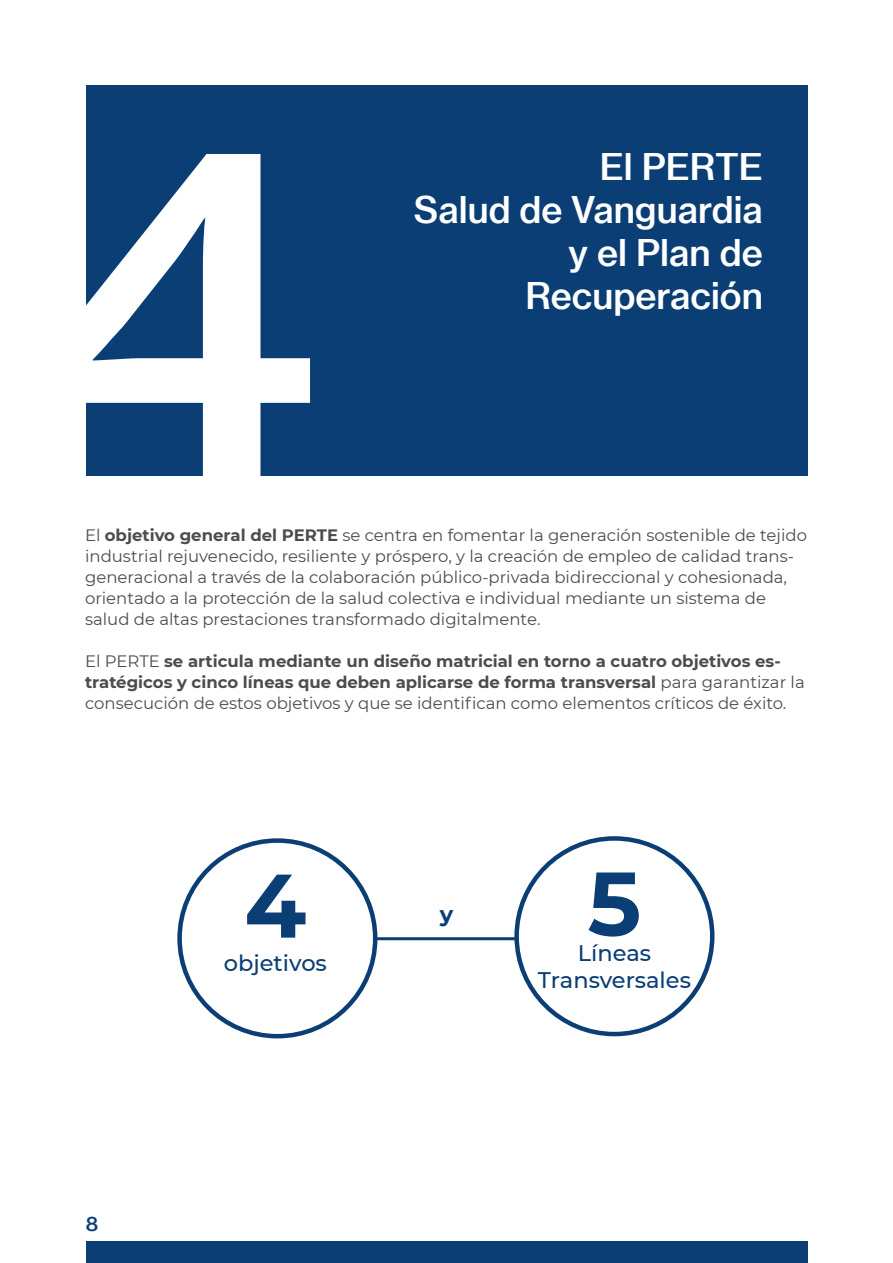
<style>
.page{position:relative;width:893px;height:1263px;background:#fff}
.page>*{position:absolute;margin:0;border:0;box-sizing:border-box;transform-origin:0 0}
.numeros_titular{font:450px "N Haas Grotesk TX Pro 65 Md";color:#fff}
.Subtitulo_azul{font:700 90px "Montserrat";color:#0b3e75}
.Default{font:700 90px "Montserrat";color:#0b3e75}
.titular{font:36px/43.2px "N Haas Grotesk TX Pro 65 Md";color:#fff;text-align:right}
.Default-2{font:500 22.5px "Montserrat";color:#0b3e75}
.Default-3{font:700 22.5px "Montserrat";color:#0b3e75}
.t1{font:19.5px "N Haas Grotesk TX Pro 65 Md";color:#0b3e75}
.texto{font:16.5px/21px "Montserrat";color:#4b4c4d}
.texto-2{font:700 16.5px/21px "Montserrat";color:#4b4c4d}
.s1{font-weight:700}
.s2{font-weight:400}
</style>
<div class="page">
<div style="left:86px;top:1242px;width:721px;height:21px;background:#0b3e75"></div>
<div style="left:86px;top:85px;width:721px;height:390px;background:#0b3e75"></div>
<div style="left:177px;top:838px;width:200px;height:200px;border:4px solid #0b3e75;border-radius:50%"></div>
<div style="left:514px;top:836px;width:200px;height:200px;border:4px solid #0b3e75;border-radius:50%"></div>
<hr style="left:376px;top:937px;width:141px;height:3px;background:#0b3e75">
<p class="numeros_titular" style="left:29px;top:33px;width:290px">4</p>
<p class="titular" style="left:414px;top:145px;width:350px">El PERTE<br>Salud de Vanguardia y el Plan de<br>Recuperación</p>
<p class="texto" style="left:85px;top:524px;width:723px">El <span class="s1">objetivo general del PERTE</span> se centra en fomentar la generación sostenible de tejido industrial rejuvenecido, resiliente y próspero, y la creación de empleo de calidad trans&shy;generacional a través de la colaboración público-privada bidireccional y cohesionada, orientado a la protección de la salud colectiva e individual mediante un sistema de salud de altas prestaciones transformado digitalmente.</p>
<p class="texto-2" style="left:85px;top:650px;width:721px"><span class="s2">El PERTE</span> se articula mediante un diseño matricial en torno a cuatro objetivos es&shy;tratégicos y cinco líneas que deben aplicarse de forma transversal <span class="s2">para garantizar la consecución de estos objetivos y que se identifican como elementos críticos de éxito.</span></p>
<p class="t1" style="left:86px;top:1212px;width:14px">8</p>
<p class="Subtitulo_azul" style="left:244px;top:841px;width:64px">4</p>
<p class="Default-2" style="left:224px;top:947px;width:105px">objetivos</p>
<p class="Default-3" style="left:440px;top:898px;width:15px">y</p>
<p class="Default" style="left:588px;top:839px;width:55px">5</p>
<p class="Default-2" style="left:538px;top:964px;width:154px">Transversales</p>
<p class="Default-2" style="left:578px;top:937px;width:75px">Líneas</p>
</div>
